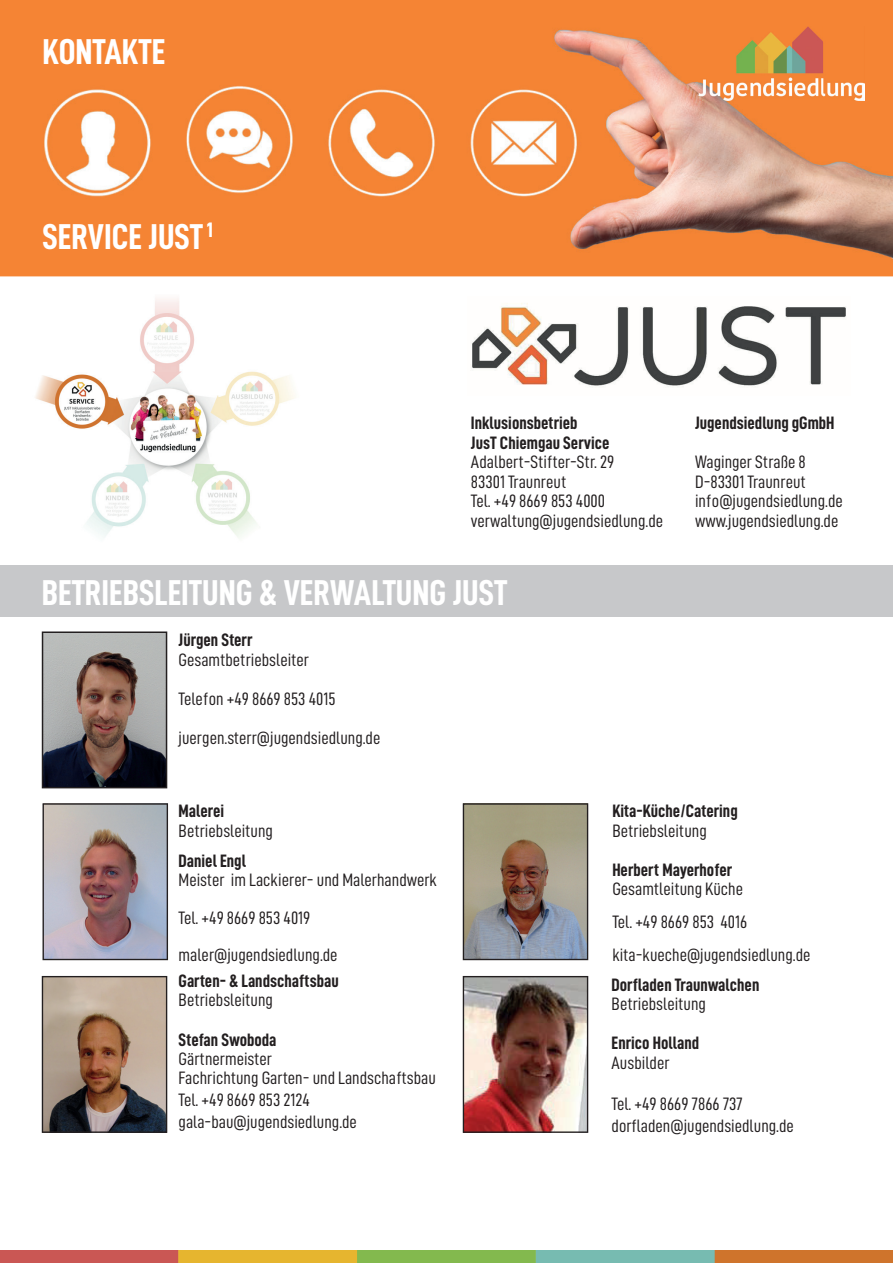
<style>
.page{position:relative;width:893px;height:1263px;background:#fff}
.page>*{position:absolute;margin:0;border:0;box-sizing:border-box;transform-origin:0 0}
.t1{font:36px "D DIN Condensed Bold";color:#fff}
.t2{font:18px/19.5px "D DIN Condensed";color:#231f20}
.t3{font:18px/19.5px "D DIN Condensed Bold";color:#231f20}
</style>
<div class="page">
<img style="left:0;top:0;width:893px;height:276px">
<img style="left:699px;top:27px;width:166px;height:74px">
<svg style="left:42px;top:631px;width:125px;height:157px"></svg>
<img style="left:16px;top:298px;width:303px;height:268px">
<div style="left:0;top:566px;width:893px;height:51px;background:#c7c8ca"></div>
<svg style="left:43px;top:803px;width:125px;height:157px"></svg>
<img style="left:0;top:1250px;width:893px;height:13px">
<svg style="left:42px;top:976px;width:125px;height:157px"></svg>
<img style="left:463px;top:803px;width:125px;height:157px">
<img style="left:463px;top:976px;width:125px;height:157px">
<img style="left:471px;top:303px;width:375px;height:84px">
<h1 class="t1" style="left:43px;top:32px;width:124px">KONTAKTE</h1>
<h1 class="t1" style="left:43px;top:216px;width:172px">SERVICE JUST <sup>1</sup></h1>
<p class="t3" style="left:471px;top:413px;width:140px">Inklusionsbetrieb<br>JusT Chiemgau Service</p>
<p class="t2" style="left:471px;top:452px;width:194px">Adalbert-Stifter-Str. 29<br>83301 Traunreut<br>Tel. +49 8669 853 4000 verwaltung@jugendsiedlung.de</p>
<h1 class="t1" style="left:42px;top:572px;width:467px">BETRIEBSLEITUNG &amp; VERWALTUNG JUST</h1>
<p class="t3" style="left:179px;top:630px;width:75px">Jürgen Sterr</p>
<p class="t2" style="left:179px;top:640px;width:203px;line-height:39px">Gesamtbetriebsleiter<br>Telefon +49 8669 853 4015 juergen.sterr@jugendsiedlung.de</p>
<p class="t3" style="left:695px;top:413px;width:141px">Jugendsiedlung gGmbH</p>
<p class="t2" style="left:695px;top:452px;width:149px">Waginger Straße 8<br>D-83301 Traunreut info@jugendsiedlung.de www.jugendsiedlung.de</p>
<p class="t3" style="left:179px;top:801px;width:47px">Malerei</p>
<p class="t2" style="left:179px;top:821px;width:96px">Betriebsleitung</p>
<p class="t3" style="left:179px;top:851px;width:69px">Daniel Engl</p>
<p class="t2" style="left:179px;top:861px;width:260px;line-height:37.5px">Meister im Lackierer- und Malerhandwerk<br>Tel. +49 8669 853 4019 maler@jugendsiedlung.de</p>
<p class="t3" style="left:179px;top:971px;width:162px">Garten- &amp; Landschaftsbau</p>
<p class="t2" style="left:179px;top:990px;width:96px">Betriebsleitung</p>
<p class="t3" style="left:179px;top:1029px;width:99px">Stefan Swoboda</p>
<p class="t2" style="left:179px;top:1049px;width:259px">Gärtnermeister<br>Fachrichtung Garten- und Landschaftsbau</p>
<p class="t2" style="left:179px;top:1089px;width:180px;line-height:21.6px">Tel. +49 8669 853 2124 gala-bau@jugendsiedlung.de</p>
<p class="t3" style="left:612px;top:801px;width:127px">Kita-Küche/Catering</p>
<p class="t2" style="left:612px;top:820px;width:96px">Betriebsleitung</p>
<p class="t3" style="left:612px;top:859px;width:122px">Herbert Mayerhofer</p>
<p class="t2" style="left:612px;top:872px;width:200px;line-height:33px">Gesamtleitung Küche<br>Tel. +49 8669 853 4016 kita-kueche@jugendsiedlung.de</p>
<p class="t3" style="left:612px;top:975px;width:149px">Dorfladen Traunwalchen</p>
<p class="t2" style="left:612px;top:994px;width:96px">Betriebsleitung</p>
<p class="t3" style="left:612px;top:1033px;width:89px">Enrico Holland</p>
<p class="t2" style="left:612px;top:1053px;width:60px">Ausbilder</p>
<p class="t2" style="left:612px;top:1093px;width:184px;line-height:21.6px">Tel. +49 8669 7866 737 dorfladen@jugendsiedlung.de</p>
</div>
